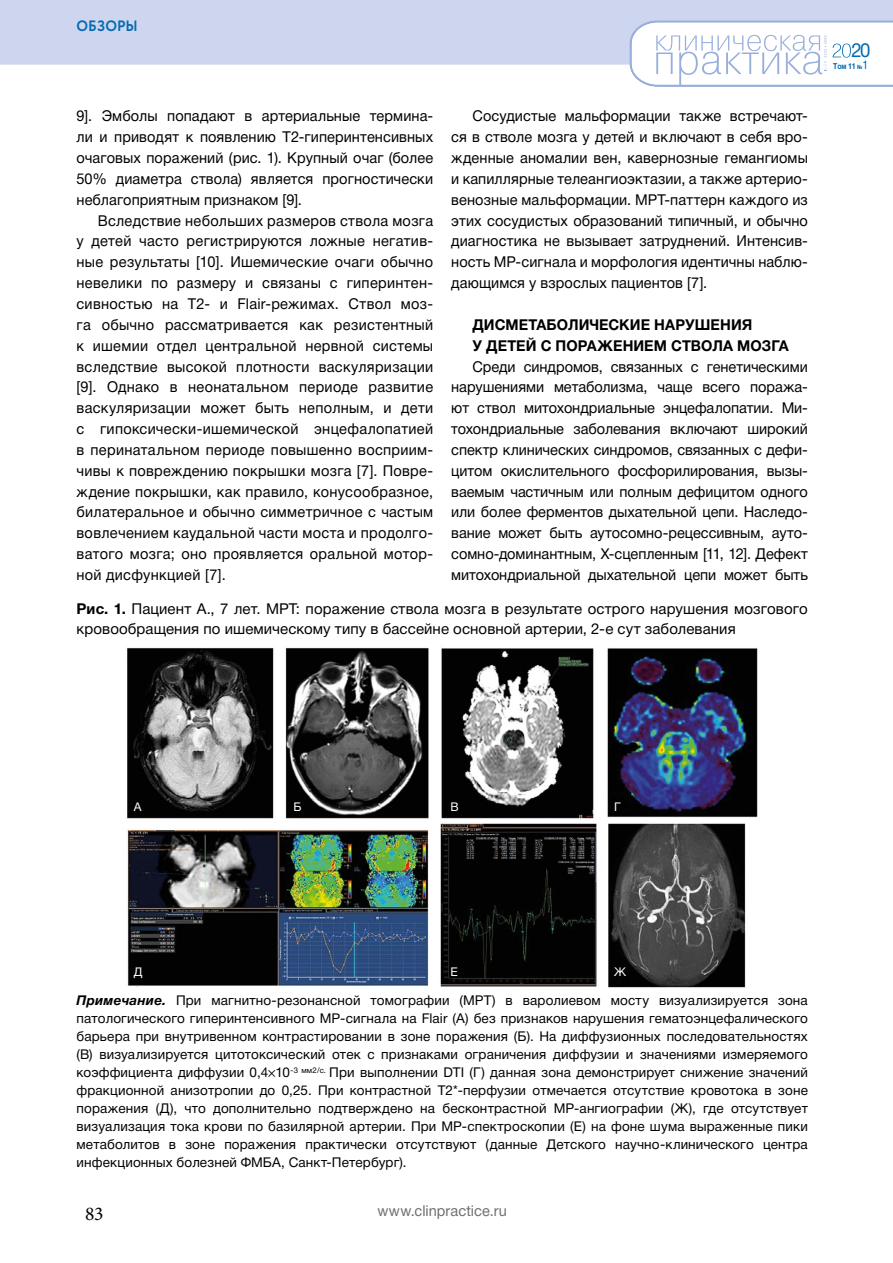
<style>
.page{position:relative;width:893px;height:1263px;background:#fff}
.page>*{position:absolute;margin:0;border:0;box-sizing:border-box;transform-origin:0 0}
.t1{font:19.5px "Minion Pro";color:#000}
.t2{font:19.5px "Helvetica Neue Cyr";color:#016ab3;scale:.95 1}
.t3{font:15px/20.9px "Helvetica Neue Cyr";letter-spacing:.005em;color:#000;text-align:justify}
.t4{font:700 15px/20.9px "Helvetica Neue Cyr";letter-spacing:.005em;color:#000}
.t5{font:15px "Helvetica Neue Cyr";letter-spacing:.005em;color:#706f6f}
.t6{font:700 15px "Circe";letter-spacing:-.005em;color:#016ab3;scale:.95 1}
.t7{font:13.5px/18px "Helvetica Neue Cyr";letter-spacing:.01em;color:#000;text-align:justify}
.t8{font:12px "Helvetica Neue Cyr";color:#fff}
.t9{font:700 8.25px "Helvetica Neue Cyr";color:#016ab3;scale:.85 1}
.s1{font-weight:700}
.s2{font-size:6px}
.s3{font-weight:400;font-size:12px}
.s4{font-weight:700;font-style:italic}
.s5{font-family:"Myriad Pro"}
</style>
<div class="page">
<img style="left:127px;top:648px;width:631px;height:340px">
<div style="left:0;top:0;width:893px;height:65px;background:#cdd6ee"></div>
<svg style="left:629px;top:20px;width:264px;height:67px"></svg>
<p class="t6" style="left:77px;top:16px;width:66px">ОБЗОРЫ</p>
<p class="t3" style="left:77px;top:106px;width:358px">9]. Эмболы попадают в артериальные термина&shy;ли и приводят к появлению Т2-гиперинтенсивных очаговых поражений (рис. 1). Крупный очаг (более 50% диаметра ствола) является прогностически неблагоприятным признаком [9].</p>
<p class="t3" style="left:77px;top:210px;width:358px;text-indent:21px">Вследствие небольших размеров ствола мозга у детей часто регистрируются ложные негатив&shy;ные результаты [10]. Ишемические очаги обычно невелики по размеру и связаны с гиперинтен&shy;сивностью на Т2- и Flair-режимах. Ствол моз&shy;га обычно рассматривается как резистентный к ишемии отдел центральной нервной системы вследствие высокой плотности васкуляризации [9]. Однако в неонатальном периоде развитие васкуляризации может быть неполным, и дети с гипоксически-ишемической энцефалопатией в перинатальном периоде повышенно восприим&shy;чивы к повреждению покрышки мозга [7]. Повре&shy;ждение покрышки, как правило, конусообразное, билатеральное и обычно симметричное с частым вовлечением каудальной части моста и продолго&shy;ватого мозга; оно проявляется оральной мотор&shy;ной дисфункцией [7].</p>
<p class="t3" style="left:451px;top:106px;width:358px;text-indent:21px">Сосудистые мальформации также встречают&shy;ся в стволе мозга у детей и включают в себя вро&shy;жденные аномалии вен, кавернозные гемангиомы и капиллярные телеангиоэктазии, а также артерио&shy;венозные мальформации. МРТ-паттерн каждого из этих сосудистых образований типичный, и обычно диагностика не вызывает затруднений. Интенсив&shy;ность МР-сигнала и морфология идентичны наблю&shy;дающимся у взрослых пациентов [7].</p>
<p class="t4" style="left:472px;top:314px;width:318px">ДИСМЕТАБОЛИЧЕСКИЕ НАРУШЕНИЯ<br>У ДЕТЕЙ С ПОРАЖЕНИЕМ СТВОЛА МОЗГА</p>
<p class="t3" style="left:451px;top:356px;width:358px;text-indent:21px">Среди синдромов, связанных с генетическими нарушениями метаболизма, чаще всего поража&shy;ют ствол митохондриальные энцефалопатии. Ми&shy;тохондриальные заболевания включают широкий спектр клинических синдромов, связанных с дефи&shy;цитом окислительного фосфорилирования, вызы&shy;ваемым частичным или полным дефицитом одного или более ферментов дыхательной цепи. Наследо&shy;вание может быть аутосомно-рецессивным, ауто&shy;сомно-доминантным, Х-сцепленным [11, 12]. Дефект митохондриальной дыхательной цепи может быть</p>
<p class="t3" style="left:77px;top:599px;width:733px;line-height:19.5px"><span class="s1">Рис. 1.</span> Пациент А., 7 лет. МРТ: поражение ствола мозга в результате острого нарушения мозгового кровообращения по ишемическому типу в бассейне основной артерии, 2-е сут заболевания</p>
<h1 class="t2" style="left:851px;top:40px;width:22px">20</h1>
<p class="t9" style="left:833px;top:61px;width:43px">Том 11 <span class="s2">№</span><span class="s3">1</span></p>
<p class="t8" style="left:134px;top:800px;width:9px">А</p>
<p class="t8" style="left:134px;top:966px;width:10px">Д</p>
<p class="t8" style="left:293px;top:800px;width:10px">Б</p>
<p class="t8" style="left:451px;top:800px;width:10px">В</p>
<p class="t8" style="left:451px;top:966px;width:9px">Е</p>
<p class="t8" style="left:614px;top:800px;width:8px">Г</p>
<p class="t8" style="left:614px;top:966px;width:13px">Ж</p>
<p class="t7" style="left:77px;top:991px;width:733px"><span class="s4">Примечание.</span> При магнитно-резонансной томографии (МРТ) в варолиевом мосту визуализируется зона патологического гиперинтенсивного МР-сигнала на Flair (А) без признаков нарушения гематоэнцефалического барьера при внутривенном контрастировании в зоне поражения (Б). На диффузионных последовательностях (В) визуализируется цитотоксический отек с признаками ограничения диффузии и значениями измеряемого коэффициента диффузии 0,4<span class="s5">×</span>10<sup>-3</sup> <sup>мм2/с.</sup> При выполнении DTI (Г) данная зона демонстрирует снижение значений фракционной анизотропии до 0,25. При контрастной Т2*-перфузии отмечается отсутствие кровотока в зоне поражения (Д), что дополнительно подтверждено на бесконтрастной МР-ангиографии (Ж), где отсутствует визуализация тока крови по базилярной артерии. При МР-спектроскопии (Е) на фоне шума выраженные пики метаболитов в зоне поражения практически отсутствуют (данные Детского научно-клинического центра инфекционных болезней ФМБА, Санкт-Петербург).</p>
<h1 class="t1" style="left:85px;top:1202px;width:20px">83</h1>
<p class="t5" style="left:377px;top:1203px;width:131px">www.clinpractice.ru</p>
</div>
